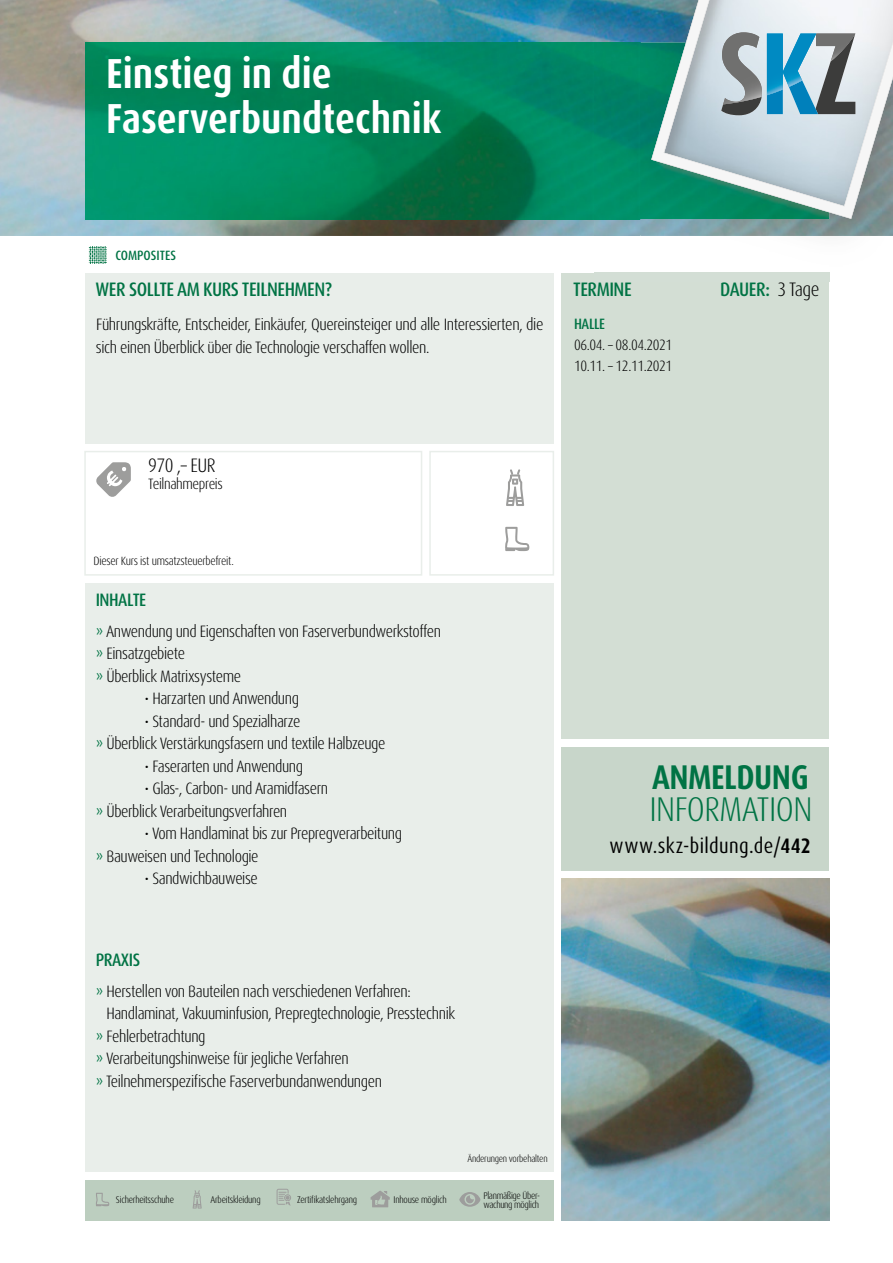
<style>
.page{position:relative;width:893px;height:1263px;background:#fff}
.page>*{position:absolute;margin:0;border:0;box-sizing:border-box;transform-origin:0 0}
.t1{font:700 condensed 42px/45px "Dax Pro";color:#fff}
.t2{font:300 condensed 34.35px "Dax Pro";letter-spacing:-.015em;color:#007344}
.t3{font:700 condensed 34.35px "Dax Pro";letter-spacing:-.015em;color:#007344}
.t4{font:condensed 21px "Dax Pro";letter-spacing:.02em;color:#000}
.t5{font:500 condensed 19.5px "Dax Pro";letter-spacing:-.025em;color:#007344}
.t6{font:300 condensed 19.5px "Dax Pro";letter-spacing:-.025em;color:#000}
.t7{font:500 condensed 18px "Dax Pro";letter-spacing:-.025em;color:#007344}
.t8{font:300 condensed 16.5px/22.5px "Dax Pro";letter-spacing:-.025em;color:#000}
.t9{font:300 condensed 15px/21px "Dax Pro";letter-spacing:-.025em;color:#000}
.t10{font:500 condensed 15px "Dax Pro";letter-spacing:-.025em;color:#007344}
.t11{font:500 condensed 13.5px "Dax Pro";color:#007344}
.t12{font:300 condensed 12px "Dax Pro";letter-spacing:-.025em;color:#000}
.t13{font:300 condensed 9.75px/9px "Dax Pro";letter-spacing:-.025em;color:#000}
.s1{font-weight:300;color:#000}
.s2{font-weight:400;color:#007344}
.s3{font-weight:700}
</style>
<div class="page">
<div style="left:561px;top:747px;width:268px;height:123px;background:#c8d6ca"></div>
<div style="left:561px;top:273px;width:268px;height:465px;background:#d3ded4"></div>
<div style="left:85px;top:273px;width:468px;height:170px;background:#e9eeea"></div>
<div style="left:85px;top:1180px;width:468px;height:40px;background:#bccebf"></div>
<div style="left:84px;top:451px;width:338px;height:125px;border:2px solid #e9eeea"></div>
<div style="left:429px;top:451px;width:125px;height:125px;border:2px solid #e9eeea"></div>
<div style="left:85px;top:583px;width:468px;height:588px;background:#e9eeea"></div>
<img style="left:561px;top:879px;width:268px;height:341px">
<img style="left:0;top:0;width:595px;height:236px">
<svg style="left:96px;top:462px;width:35px;height:35px"></svg>
<svg style="left:505px;top:527px;width:25px;height:24px"></svg>
<svg style="left:506px;top:469px;width:18px;height:37px"></svg>
<img style="left:85px;top:43px;width:510px;height:176px">
<svg style="left:89px;top:246px;width:18px;height:18px"></svg>
<svg style="left:96px;top:1193px;width:14px;height:13px"></svg>
<svg style="left:371px;top:1191px;width:19px;height:16px"></svg>
<svg style="left:459px;top:1192px;width:21px;height:15px"></svg>
<svg style="left:193px;top:1190px;width:9px;height:18px"></svg>
<svg style="left:277px;top:1189px;width:14px;height:17px"></svg>
<img style="left:595px;top:0;width:56px;height:43px">
<img style="left:595px;top:43px;width:45px;height:193px">
<img style="left:640px;top:43px;width:11px;height:176px">
<svg style="left:651px;top:0;width:242px;height:219px"></svg>
<svg style="left:721px;top:32px;width:134px;height:83px;background:#7fa2b1"></svg>
<h1 class="t1" style="left:106px;top:52px;width:336px">Einstieg in die<br>Faserverbundtechnik</h1>
<p class="t11" style="left:115px;top:247px;width:62px">COMPOSITES</p>
<p class="t5" style="left:96px;top:277px;width:238px">WER SOLLTE AM KURS TEILNEHMEN?</p>
<p class="t5" style="left:573px;top:277px;width:60px">TERMINE</p>
<p class="t8" style="left:96px;top:313px;width:449px">Führungskräfte, Entscheider, Einkäufer, Quereinsteiger und alle Interessierten, die sich einen Überblick über die Technologie verschaffen wollen.</p>
<p class="t10" style="left:574px;top:314px;width:33px">HALLE</p>
<p class="t9" style="left:574px;top:334px;width:100px">06.04. – 08.04.2021<br>10.11. – 12.11.2021</p>
<p class="t6" style="left:148px;top:453px;width:69px">970 ,– EUR</p>
<p class="t9" style="left:148px;top:473px;width:76px">Teilnahmepreis</p>
<p class="t12" style="left:94px;top:553px;width:142px">Dieser Kurs ist umsatzsteuerbefreit.</p>
<p class="t7" style="left:96px;top:588px;width:52px">INHALTE</p>
<p class="t5" style="left:720px;top:277px;width:101px">DAUER: <span class="s1">3 Tage</span></p>
<p class="t8" style="left:96px;top:620px;width:347px"><span class="s2">»</span> Anwendung und Eigenschaften von Faserverbundwerkstoffen <span class="s2">»</span> Einsatzgebiete<br><span class="s2">»</span> Überblick Matrixsysteme</p>
<p class="t8" style="left:145px;top:687px;width:156px">• Harzarten und Anwendung</p>
<p class="t8" style="left:96px;top:710px;width:291px;text-indent:49px">• Standard- und Spezialharze<br><span class="s2">»</span> Überblick Verstärkungsfasern und textile Halbzeuge</p>
<p class="t8" style="left:145px;top:755px;width:160px">• Faserarten und Anwendung</p>
<p class="t8" style="left:96px;top:777px;width:234px;text-indent:49px">• Glas-, Carbon- und Aramidfasern <span class="s2">»</span> Überblick Verarbeitungsverfahren</p>
<p class="t8" style="left:96px;top:822px;width:308px;text-indent:49px">• Vom Handlaminat bis zur Prepregverarbeitung <span class="s2">»</span> Bauweisen und Technologie</p>
<p class="t8" style="left:145px;top:867px;width:115px">• Sandwichbauweise</p>
<p class="t7" style="left:96px;top:948px;width:46px">PRAXIS</p>
<p class="t8" style="left:96px;top:980px;width:317px"><span class="s2">»</span> Herstellen von Bauteilen nach verschiedenen Verfahren:</p>
<p class="t8" style="left:106px;top:1002px;width:350px">Handlaminat, Vakuuminfusion, Prepregtechnologie, Presstechnik</p>
<p class="t8" style="left:96px;top:1025px;width:111px"><span class="s2">»</span> Fehlerbetrachtung</p>
<p class="t8" style="left:96px;top:1047px;width:255px"><span class="s2">»</span> Verarbeitungshinweise für jegliche Verfahren</p>
<p class="t8" style="left:96px;top:1070px;width:288px"><span class="s2">»</span> Teilnehmerspezifische Faserverbundanwendungen</p>
<p class="t13" style="left:467px;top:1154px;width:82px">Änderungen vorbehalten</p>
<p class="t13" style="left:116px;top:1195px;width:60px">Sicherheitsschuhe</p>
<p class="t13" style="left:394px;top:1195px;width:55px">Inhouse möglich</p>
<p class="t13" style="left:483px;top:1191px;width:58px">Planmäßige Über&shy;wachung möglich</p>
<p class="t13" style="left:211px;top:1195px;width:52px">Arbeitskleidung</p>
<p class="t13" style="left:297px;top:1195px;width:61px">Zertifikatslehrgang</p>
<h2 class="t3" style="left:652px;top:755px;width:158px">ANMELDUNG</h2>
<h2 class="t2" style="left:649px;top:787px;width:165px">INFORMATION</h2>
<p class="t4" style="left:610px;top:832px;width:203px">www.skz-bildung.de/<span class="s3">442</span></p>
</div>
